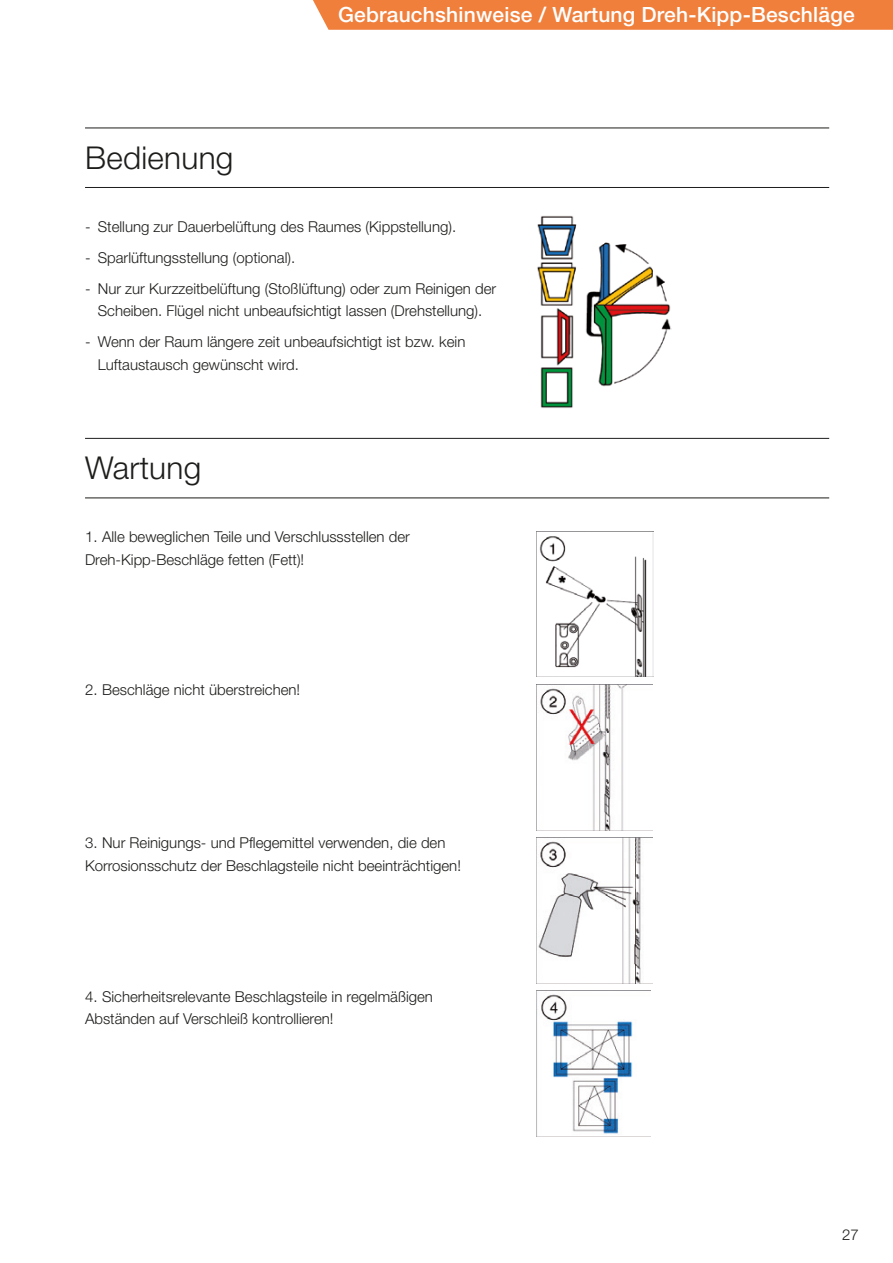
<style>
.page{position:relative;width:893px;height:1263px;background:#fff}
.page>*{position:absolute;margin:0;border:0;box-sizing:border-box;transform-origin:0 0}
.t1{font:300 31.5px "Helvetica Neue LT Std";letter-spacing:.01em;color:#1d1d1b}
.t2{font:500 21px "Helvetica Neue LT Std";letter-spacing:.01em;color:#fff}
.t3{font:300 15px/22.5px "Helvetica Neue LT Std";color:#1d1d1b}
</style>
<div class="page">
<div style="left:313px;top:0;width:580px;height:30px;background:#f07f3c"></div>
<hr style="left:85px;top:128px;width:744px;height:1px;background:#1d1d1b">
<hr style="left:85px;top:187px;width:744px;height:1px;background:#1d1d1b">
<hr style="left:85px;top:438px;width:744px;height:1px;background:#1d1d1b">
<hr style="left:85px;top:498px;width:744px;height:1px;background:#1d1d1b">
<img style="left:537px;top:216px;width:134px;height:192px">
<img style="left:536px;top:531px;width:117px;height:146px">
<img style="left:536px;top:685px;width:91px;height:145px">
<img style="left:536px;top:838px;width:105px;height:145px">
<img style="left:536px;top:991px;width:97px;height:145px">
<p class="t1" style="left:85px;top:138px;width:150px">Bedienung</p>
<p class="t2" style="left:338px;top:2px;width:518px">Gebrauchshinweise / Wartung Dreh-Kipp-Beschläge</p>
<p class="t3" style="left:85px;top:215px;width:373px">- Stellung zur Dauerbelüftung des Raumes (Kippstellung).</p>
<p class="t3" style="left:85px;top:246px;width:212px">- Sparlüftungsstellung (optional).</p>
<p class="t3" style="left:85px;top:277px;width:413px;text-align:center">- Nur zur Kurzzeitbelüftung (Stoßlüftung) oder zum Reinigen der<br>Scheiben. Flügel nicht unbeaufsichtigt lassen (Drehstellung).</p>
<p class="t3" style="left:98px;top:330px;width:369px;text-indent:-13px">- Wenn der Raum längere zeit unbeaufsichtigt ist bzw. kein<br>Luftaustausch gewünscht wird.</p>
<p class="t1" style="left:85px;top:449px;width:118px">Wartung</p>
<p class="t3" style="left:85px;top:525px;width:326px">1. Alle beweglichen Teile und Verschlussstellen der<br>Dreh-Kipp-Beschläge fetten (Fett)!</p>
<p class="t3" style="left:85px;top:678px;width:217px">2. Beschläge nicht überstreichen!</p>
<p class="t3" style="left:85px;top:831px;width:377px">3. Nur Reinigungs- und Pflegemittel verwenden, die den<br>Korrosionsschutz der Beschlagsteile nicht beeinträchtigen!</p>
<p class="t3" style="left:85px;top:985px;width:349px">4. Sicherheitsrelevante Beschlagsteile in regelmäßigen<br>Abständen auf Verschleiß kontrollieren!</p>
<p class="t3" style="left:842px;top:1223px;width:18px">27</p>
</div>
